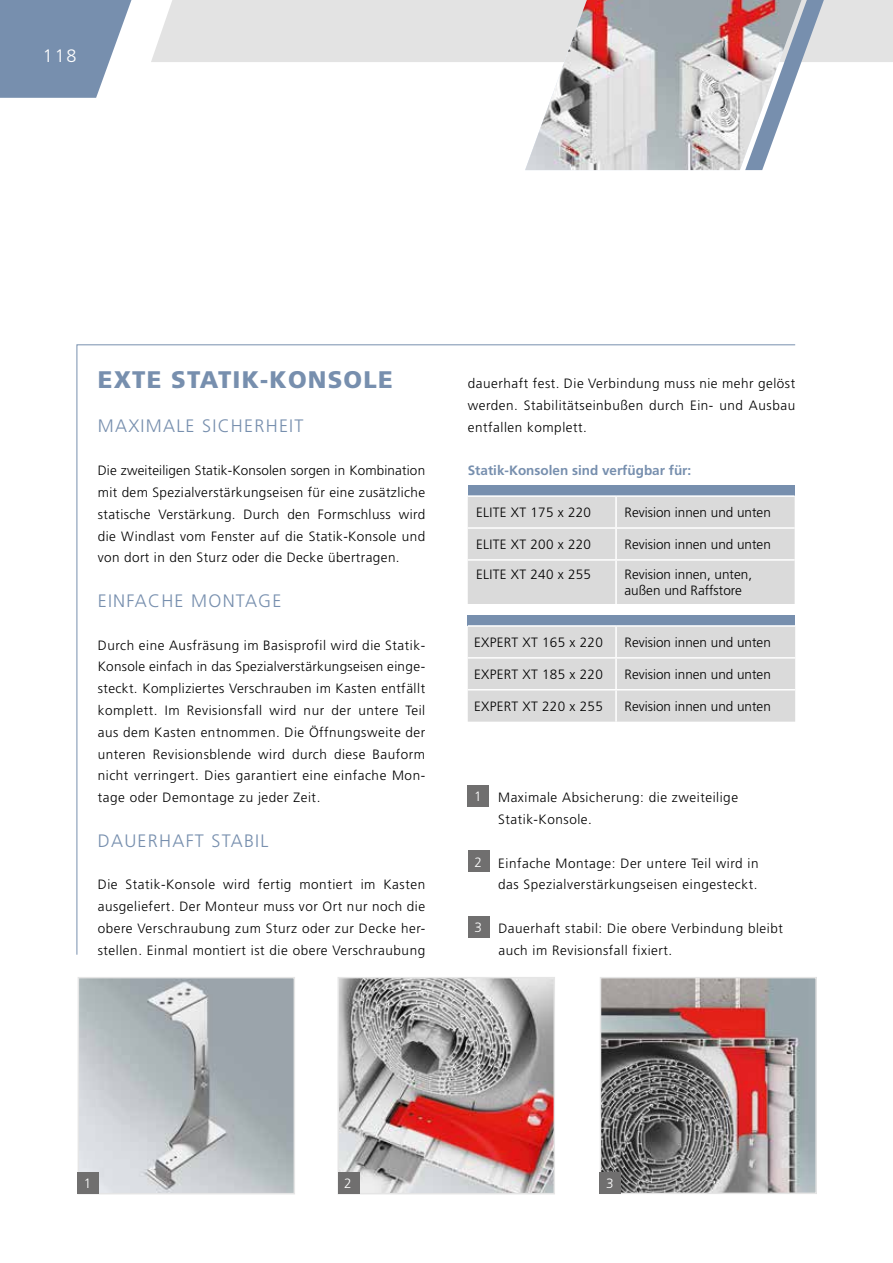
<style>
.page{position:relative;width:893px;height:1263px;background:#fff}
.page>*{position:absolute;margin:0;border:0;box-sizing:border-box;transform-origin:0 0}
.t1{font:900 24px "Frutiger";letter-spacing:.05em;color:#778fae}
.t2{font:300 18px "Frutiger";letter-spacing:.07em;color:#778fae}
.t3{font:300 18px "Frutiger";color:#fff}
.t4{font:300 13.5px/21.8px "Frutiger";letter-spacing:.04em;color:#000;text-align:justify}
.t5{font:300 13.5px/16.5px "Frutiger";color:#000}
.t6{font:300 13.5px "Frutiger";letter-spacing:.02em;color:#000}
.t7{font:700 13.5px "Frutiger";color:#778fae}
.t8{font:300 13.5px "Frutiger";color:#fff}
.s1{color:#fff}
</style>
<div class="page">
<div style="left:151px;top:0;width:742px;height:62px;background:#e3e3e3"></div>
<svg style="left:0;top:0;width:132px;height:98px;background:#889db8"></svg>
<img style="left:525px;top:0;width:220px;height:170px">
<svg style="left:745px;top:0;width:79px;height:170px"></svg>
<svg style="left:76px;top:344px;width:720px;height:611px"></svg>
<div style="left:468px;top:785px;width:21px;height:22px;background:#706f6f"></div>
<div style="left:468px;top:851px;width:21px;height:21px;background:#706f6f"></div>
<div style="left:468px;top:916px;width:21px;height:21px;background:#706f6f"></div>
<img style="left:81px;top:980px;width:211px;height:211px">
<div style="left:78px;top:977px;width:217px;height:217px;border:2px solid #e5e5e5"></div>
<div style="left:77px;top:1173px;width:22px;height:21px;background:#706f6f"></div>
<img style="left:341px;top:980px;width:211px;height:211px">
<div style="left:338px;top:977px;width:217px;height:217px;border:2px solid #e5e5e5"></div>
<div style="left:338px;top:1173px;width:21px;height:21px;background:#706f6f"></div>
<img style="left:603px;top:980px;width:211px;height:211px">
<div style="left:600px;top:977px;width:217px;height:217px;border:2px solid #e5e5e5"></div>
<div style="left:600px;top:1172px;width:21px;height:21px;background:#706f6f"></div>
<div style="left:468px;top:485px;width:327px;height:11px;background:#778fae"></div>
<div style="left:468px;top:497px;width:327px;height:107px;background:#dadada"></div>
<hr style="left:468px;top:495px;width:148px;height:2px;background:#fff">
<hr style="left:616px;top:495px;width:179px;height:2px;background:#fff">
<hr style="left:615px;top:497px;width:2px;height:30px;background:#fff">
<hr style="left:468px;top:527px;width:148px;height:2px;background:#fff">
<hr style="left:616px;top:527px;width:179px;height:2px;background:#fff">
<hr style="left:615px;top:529px;width:2px;height:30px;background:#fff">
<hr style="left:468px;top:559px;width:148px;height:2px;background:#fff">
<hr style="left:616px;top:559px;width:179px;height:2px;background:#fff">
<hr style="left:615px;top:561px;width:2px;height:43px;background:#fff">
<div style="left:468px;top:615px;width:327px;height:11px;background:#778fae"></div>
<div style="left:468px;top:627px;width:327px;height:95px;background:#dadada"></div>
<hr style="left:468px;top:625px;width:148px;height:2px;background:#fff">
<hr style="left:616px;top:625px;width:179px;height:2px;background:#fff">
<hr style="left:615px;top:627px;width:2px;height:30px;background:#fff">
<hr style="left:468px;top:657px;width:148px;height:2px;background:#fff">
<hr style="left:616px;top:657px;width:179px;height:2px;background:#fff">
<hr style="left:615px;top:659px;width:2px;height:30px;background:#fff">
<hr style="left:468px;top:689px;width:148px;height:1px;background:#fff">
<hr style="left:616px;top:689px;width:179px;height:1px;background:#fff">
<hr style="left:615px;top:690px;width:2px;height:32px;background:#fff">
<h2 class="t3" style="left:43px;top:46px;width:35px">118</h2>
<h1 class="t1" style="left:98px;top:365px;width:296px">EXTE STATIK-KONSOLE</h1>
<h2 class="t2" style="left:98px;top:415px;width:207px">MAXIMALE SICHERHEIT</h2>
<p class="t4" style="left:98px;top:460px;width:329px">Die zweiteiligen Statik-Konsolen sorgen in Kombination mit dem Spezialverstärkungseisen für eine zusätzliche statische Verstärkung. Durch den Formschluss wird die Windlast vom Fenster auf die Statik-Konsole und von dort in den Sturz oder die Decke übertragen.</p>
<h2 class="t2" style="left:98px;top:591px;width:185px">EINFACHE MONTAGE</h2>
<p class="t4" style="left:98px;top:634px;width:329px">Durch eine Ausfräsung im Basisprofil wird die Statik-Konsole einfach in das Spezialverstärkungseisen einge&shy;steckt. Kompliziertes Verschrauben im Kasten entfällt komplett. Im Revisionsfall wird nur der untere Teil aus dem Kasten entnommen. Die Öffnungsweite der unteren Revisionsblende wird durch diese Bauform nicht verringert. Dies garantiert eine einfache Mon&shy;tage oder Demontage zu jeder Zeit.</p>
<h2 class="t2" style="left:98px;top:831px;width:172px">DAUERHAFT STABIL</h2>
<p class="t4" style="left:98px;top:874px;width:329px">Die Statik-Konsole wird fertig montiert im Kasten ausgeliefert. Der Monteur muss vor Ort nur noch die obere Verschraubung zum Sturz oder zur Decke her&shy;stellen. Einmal montiert ist die obere Verschraubung</p>
<p class="t4" style="left:468px;top:372px;width:329px">dauerhaft fest. Die Verbindung muss nie mehr gelöst werden. Stabilitätseinbußen durch Ein- und Ausbau entfallen komplett.</p>
<p class="t7" style="left:468px;top:463px;width:225px">Statik-Konsolen sind verfügbar für:</p>
<p class="t6" style="left:476px;top:505px;width:116px">ELITE XT 175 x 220</p>
<p class="t5" style="left:625px;top:504px;width:148px">Revision innen und unten</p>
<p class="t6" style="left:476px;top:537px;width:116px">ELITE XT 200 x 220</p>
<p class="t5" style="left:625px;top:536px;width:148px">Revision innen und unten</p>
<p class="t6" style="left:476px;top:567px;width:116px">ELITE XT 240 x 255</p>
<p class="t5" style="left:625px;top:566px;width:129px">Revision innen, unten, außen und Raffstore</p>
<p class="t6" style="left:474px;top:635px;width:130px">EXPERT XT 165 x 220</p>
<p class="t5" style="left:625px;top:634px;width:148px">Revision innen und unten</p>
<p class="t6" style="left:474px;top:667px;width:130px">EXPERT XT 185 x 220</p>
<p class="t5" style="left:625px;top:666px;width:148px">Revision innen und unten</p>
<p class="t6" style="left:474px;top:699px;width:130px">EXPERT XT 220 x 255</p>
<p class="t5" style="left:625px;top:698px;width:148px">Revision innen und unten</p>
<p class="t4" style="left:498px;top:786px;width:241px;text-indent:-24px"><span class="s1">1</span> Maximale Absicherung: die zweiteilige<br>Statik-Konsole.</p>
<p class="t4" style="left:474px;top:852px;width:286px;text-align:right"><span class="s1">2</span> Einfache Montage: Der untere Teil wird in das Spezialverstärkungseisen eingesteckt.</p>
<p class="t4" style="left:498px;top:917px;width:286px;text-indent:-24px"><span class="s1">3</span> Dauerhaft stabil: Die obere Verbindung bleibt auch im Revisionsfall fixiert.</p>
<p class="t8" style="left:84px;top:1176px;width:9px">1</p>
<p class="t8" style="left:344px;top:1176px;width:9px">2</p>
<p class="t8" style="left:606px;top:1176px;width:9px">3</p>
</div>
